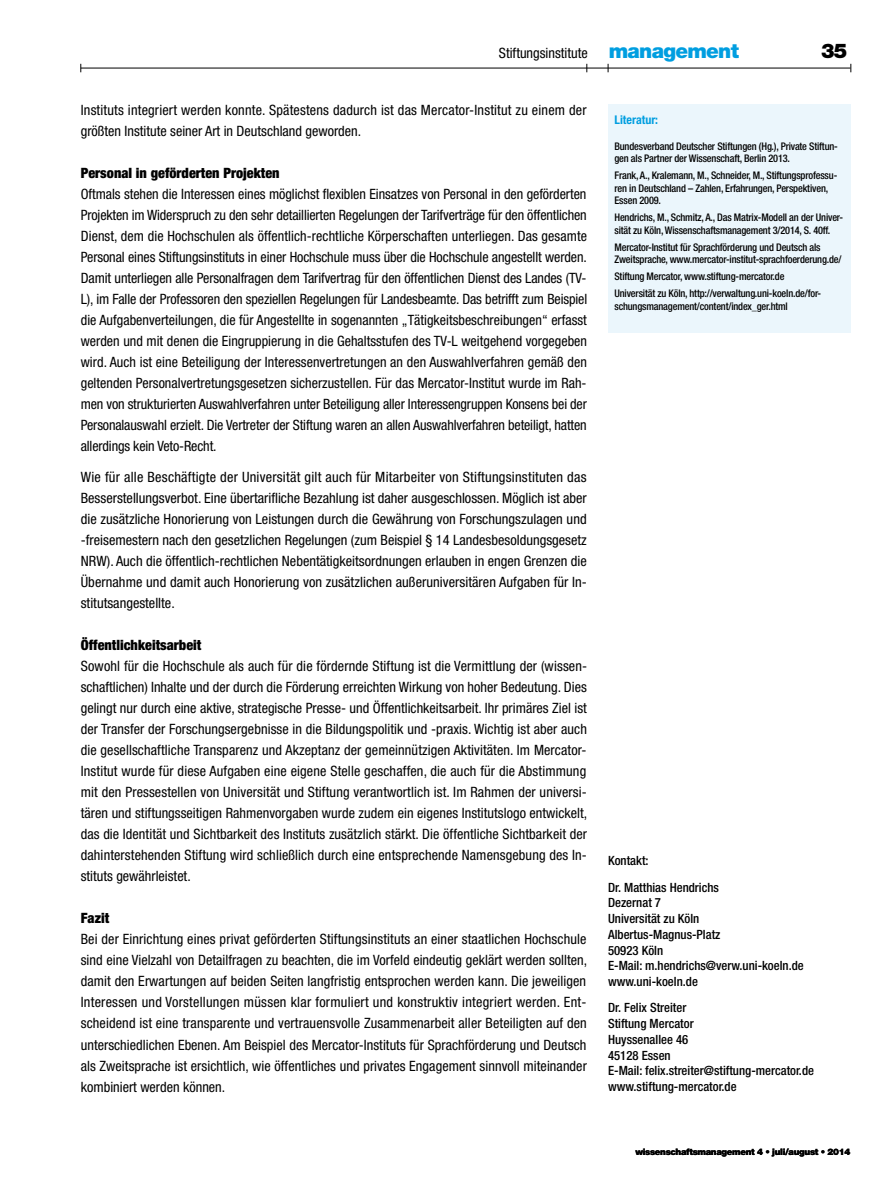
<style>
.page{position:relative;width:893px;height:1191px;background:#fff}
.page>*{position:absolute;margin:0;border:0;box-sizing:border-box;transform-origin:0 0}
.t1{font:900 20.25px "Helvetica Neue";color:#000}
.t2{font:condensed 14.25px/21px "Helvetica Neue";color:#000;text-align:justify}
.t3{font:900 condensed 14.25px "Helvetica Neue";color:#000}
.t4{font:500 condensed 12.75px/15.8px "Helvetica Neue";color:#000}
.t5{font:700 condensed 12px "Helvetica Neue";color:#009ee0}
.t6{font:500 condensed 10.5px/12.6px "Helvetica Neue";letter-spacing:-.015em;color:#000}
.t7{font:900 9px "Helvetica Neue";letter-spacing:-.035em;color:#000}
.s1{font-weight:900;font-stretch:normal;font-size:20.25px;color:#009ee0}
</style>
<div class="page">
<hr style="left:81px;top:68px;width:769px;height:1px;background:#000">
<div style="left:608px;top:104px;width:242px;height:229px;background:#ebf6fc"></div>
<p class="t2" style="left:499px;top:42px;width:242px">Stiftungsinstitute <span class="s1">management</span></p>
<h1 class="t1" style="left:821px;top:39px;width:28px">35</h1>
<p class="t2" style="left:81px;top:99px;width:507px">Instituts integriert werden konnte. Spätestens dadurch ist das Mercator-Institut zu einem der größten Institute seiner Art in Deutschland geworden.</p>
<p class="t3" style="left:81px;top:164px;width:200px">Personal in geförderten Projekten</p>
<p class="t2" style="left:81px;top:183px;width:508px">Oftmals stehen die Interessen eines möglichst flexiblen Einsatzes von Personal in den geförderten Projekten im Widerspruch zu den sehr detaillierten Regelungen der Tarifverträge für den öffentlichen Dienst, dem die Hochschulen als öffentlich-rechtliche Körperschaften unterliegen. Das gesamte Personal eines Stiftungsinstituts in einer Hochschule muss über die Hochschule angestellt werden.<br>Damit unterliegen alle Personalfragen dem Tarifvertrag für den öffentlichen Dienst des Landes (TV-L), im Falle der Professoren den speziellen Regelungen für Landesbeamte. Das betrifft zum Beispiel die Aufgabenverteilungen, die für Angestellte in sogenannten „Tätigkeitsbeschreibungen“ erfasst werden und mit denen die Eingruppierung in die Gehaltsstufen des TV-L weitgehend vorgegeben wird. Auch ist eine Beteiligung der Interessenvertretungen an den Auswahlverfahren gemäß den geltenden Personalvertretungsgesetzen sicherzustellen. Für das Mercator-Institut wurde im Rah&shy;men von strukturierten Auswahlverfahren unter Beteiligung aller Interessengruppen Konsens bei der Personalauswahl erzielt. Die Vertreter der Stiftung waren an allen Auswahlverfahren beteiligt, hatten allerdings kein Veto-Recht.</p>
<p class="t2" style="left:81px;top:466px;width:508px">Wie für alle Beschäftigte der Universität gilt auch für Mitarbeiter von Stiftungsinstituten das Besserstellungsverbot. Eine übertarifliche Bezahlung ist daher ausgeschlossen. Möglich ist aber die zusätzliche Honorierung von Leistungen durch die Gewährung von Forschungszulagen und -freisemestern nach den gesetzlichen Regelungen (zum Beispiel § 14 Landesbesoldungsgesetz NRW). Auch die öffentlich-rechtlichen Nebentätigkeitsordnungen erlauben in engen Grenzen die Übernahme und damit auch Honorierung von zusätzlichen außeruniversitären Aufgaben für In&shy;stitutsangestellte.</p>
<p class="t3" style="left:81px;top:636px;width:122px">Öffentlichkeitsarbeit</p>
<p class="t2" style="left:81px;top:655px;width:508px">Sowohl für die Hochschule als auch für die fördernde Stiftung ist die Vermittlung der (wissen&shy;schaftlichen) Inhalte und der durch die Förderung erreichten Wirkung von hoher Bedeutung. Dies gelingt nur durch eine aktive, strategische Presse- und Öffentlichkeitsarbeit. Ihr primäres Ziel ist der Transfer der Forschungsergebnisse in die Bildungspolitik und -praxis. Wichtig ist aber auch die gesellschaftliche Transparenz und Akzeptanz der gemeinnützigen Aktivitäten. Im Mercator-Institut wurde für diese Aufgaben eine eigene Stelle geschaffen, die auch für die Abstimmung mit den Pressestellen von Universität und Stiftung verantwortlich ist. Im Rahmen der universi&shy;tären und stiftungsseitigen Rahmenvorgaben wurde zudem ein eigenes Institutslogo entwickelt, das die Identität und Sichtbarkeit des Instituts zusätzlich stärkt. Die öffentliche Sichtbarkeit der dahinterstehenden Stiftung wird schließlich durch eine entsprechende Namensgebung des In&shy;stituts gewährleistet.</p>
<p class="t3" style="left:81px;top:909px;width:30px">Fazit</p>
<p class="t2" style="left:81px;top:928px;width:508px">Bei der Einrichtung eines privat geförderten Stiftungsinstituts an einer staatlichen Hochschule sind eine Vielzahl von Detailfragen zu beachten, die im Vorfeld eindeutig geklärt werden sollten, damit den Erwartungen auf beiden Seiten langfristig entsprochen werden kann. Die jeweiligen Interessen und Vorstellungen müssen klar formuliert und konstruktiv integriert werden. Ent&shy;scheidend ist eine transparente und vertrauensvolle Zusammenarbeit aller Beteiligten auf den unterschiedlichen Ebenen. Am Beispiel des Mercator-Instituts für Sprachförderung und Deutsch als Zweitsprache ist ersichtlich, wie öffentliches und privates Engagement sinnvoll miteinander kombiniert werden können.</p>
<p class="t5" style="left:614px;top:113px;width:45px">Literatur:</p>
<p class="t6" style="left:614px;top:140px;width:225px">Bundesverband Deutscher Stiftungen (Hg.), Private Stiftun&shy;gen als Partner der Wissenschaft, Berlin 2013.</p>
<p class="t6" style="left:614px;top:169px;width:224px">Frank, A., Kralemann, M., Schneider, M., Stiftungsprofessu&shy;ren in Deutschland – Zahlen, Erfahrungen, Perspektiven,<br>Essen 2009.</p>
<p class="t6" style="left:614px;top:211px;width:230px">Hendrichs, M., Schmitz, A., Das Matrix-Modell an der Univer&shy;sität zu Köln, Wissenschaftsmanagement 3/2014, S. 40ff.</p>
<p class="t6" style="left:614px;top:240px;width:228px">Mercator-Institut für Sprachförderung und Deutsch als<br>Zweitsprache, www.mercator-institut-sprachfoerderung.de/</p>
<p class="t6" style="left:614px;top:268px;width:208px;line-height:16.8px">Stiftung Mercator, www.stiftung-mercator.de<br>Universität zu Köln, http://verwaltung.uni-koeln.de/for-</p>
<p class="t6" style="left:614px;top:299px;width:175px">schungsmanagement/content/index_ger.html</p>
<p class="t4" style="left:608px;top:847px;width:112px;line-height:26.2px">Kontakt:<br>Dr. Matthias Hendrichs</p>
<p class="t4" style="left:608px;top:895px;width:197px">Dezernat 7<br>Universität zu Köln<br>Albertus-Magnus-Platz<br>50923 Köln<br>E-Mail: m.hendrichs@verw.uni-koeln.de www.uni-koeln.de</p>
<p class="t4" style="left:608px;top:1000px;width:207px">Dr. Felix Streiter<br>Stiftung Mercator<br>Huyssenallee 46<br>45128 Essen<br>E-Mail: felix.streiter@stiftung-mercator.de www.stiftung-mercator.de</p>
<p class="t7" style="left:635px;top:1146px;width:217px">wissenschaftsmanagement 4 • juli/august • 2014</p>
</div>
